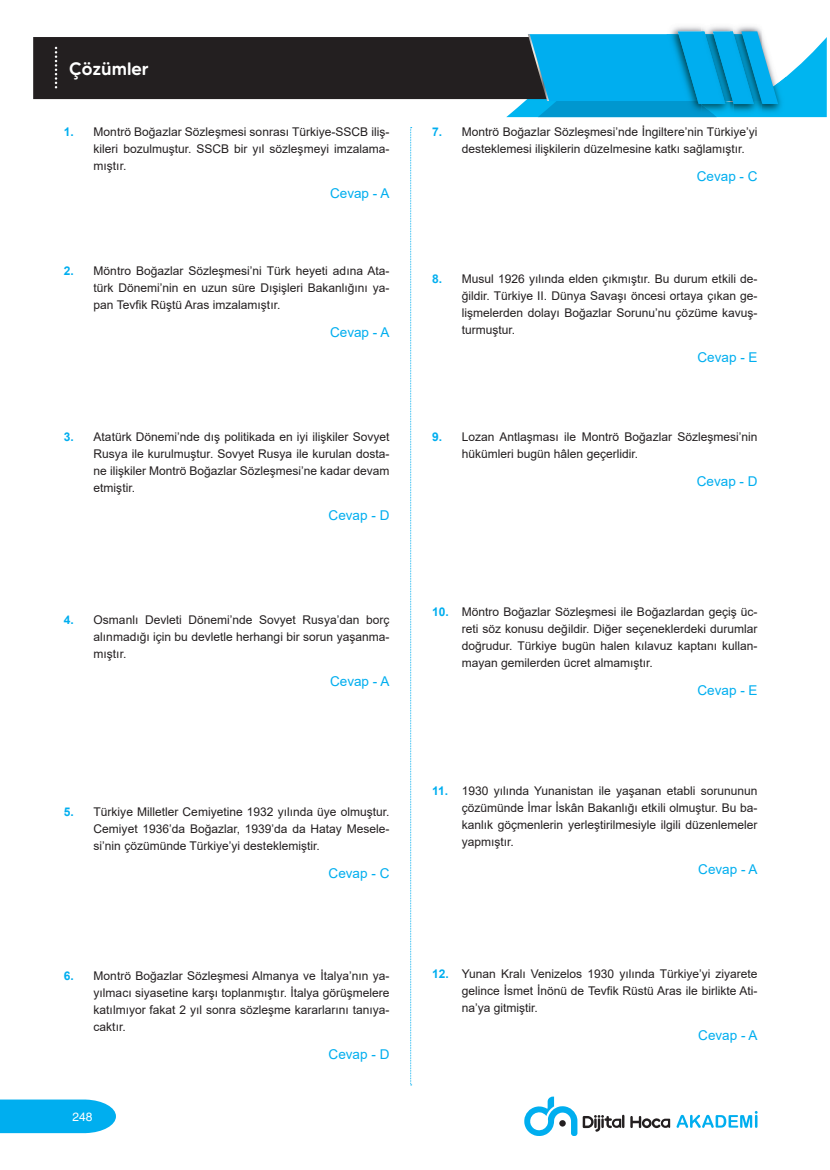
<style>
.page{position:relative;width:830px;height:1170px;background:#fff}
.page>*{position:absolute;margin:0;border:0;box-sizing:border-box;transform-origin:0 0}
.t1{font:500 18px "MADE Tommy Soft";color:#fff}
.CEVAP{font:13.5px "Arial";color:#00aeef}
.t2{font:12px/17px "Arial";color:#231f20;text-align:justify}
.t3{font:12px "yargi Helvetica";color:#fff}
.s1{font-weight:700;color:#00aeef}
</style>
<div class="page">
<svg style="left:0;top:1099px;width:116px;height:33px;background:#11b3f0"></svg>
<svg style="left:676px;top:1111px;width:81px;height:16px"></svg>
<svg style="left:630px;top:1116px;width:39px;height:12px"></svg>
<svg style="left:524px;top:1096px;width:100px;height:39px"></svg>
<svg style="left:410px;top:127px;width:1px;height:958px"></svg>
<div style="left:33px;top:37px;width:473px;height:62px;background:#231f20"></div>
<svg style="left:506px;top:26px;width:320px;height:91px;background:#2babda"></svg>
<svg style="left:55px;top:47px;width:2px;height:41px"></svg>
<h1 class="t1" style="left:69px;top:57px;width:81px">Çözümler</h1>
<p class="t2" style="left:94px;top:124px;width:297px;text-indent:-30px"><span class="s1">1.</span> Montrö Boğazlar Sözleşmesi sonrası Türkiye-SSCB iliş&shy;kileri bozulmuştur. SSCB bir yıl sözleşmeyi imzalama&shy;mıştır.</p>
<p class="CEVAP" style="left:330px;top:184px;width:61px">Cevap - A</p>
<p class="t2" style="left:94px;top:262px;width:297px;text-indent:-30px"><span class="s1">2.</span> Möntro Boğazlar Sözleşmesi’ni Türk heyeti adına Ata&shy;türk Dönemi’nin en uzun süre Dışişleri Bakanlığını ya&shy;pan Tevfik Rüştü Aras imzalamıştır.</p>
<p class="CEVAP" style="left:330px;top:322px;width:61px">Cevap - A</p>
<p class="t2" style="left:94px;top:428px;width:297px;text-indent:-30px"><span class="s1">3.</span> Atatürk Dönemi’nde dış politikada en iyi ilişkiler Sovyet Rusya ile kurulmuştur. Sovyet Rusya ile kurulan dosta&shy;ne ilişkiler Montrö Boğazlar Sözleşmesi’ne kadar devam etmiştir.</p>
<p class="CEVAP" style="left:328px;top:506px;width:62px">Cevap - D</p>
<p class="t2" style="left:94px;top:611px;width:297px;text-indent:-30px"><span class="s1">4.</span> Osmanlı Devleti Dönemi’nde Sovyet Rusya’dan borç alınmadığı için bu devletle herhangi bir sorun yaşanma&shy;mıştır.</p>
<p class="CEVAP" style="left:330px;top:672px;width:61px">Cevap - A</p>
<p class="t2" style="left:94px;top:803px;width:297px;text-indent:-30px"><span class="s1">5.</span> Türkiye Milletler Cemiyetine 1932 yılında üye olmuştur.<br>Cemiyet 1936’da Boğazlar, 1939’da da Hatay Mesele&shy;si’nin çözümünde Türkiye’yi desteklemiştir.</p>
<p class="CEVAP" style="left:328px;top:863px;width:62px">Cevap - C</p>
<p class="t2" style="left:94px;top:966px;width:297px;text-indent:-30px"><span class="s1">6.</span> Montrö Boğazlar Sözleşmesi Almanya ve İtalya’nın ya&shy;yılmacı siyasetine karşı toplanmıştır. İtalya görüşmelere katılmıyor fakat 2 yıl sonra sözleşme kararlarını tanıya&shy;caktır.</p>
<p class="CEVAP" style="left:328px;top:1044px;width:62px">Cevap - D</p>
<p class="t3" style="left:72px;top:1109px;width:22px">248</p>
<p class="t2" style="left:461px;top:124px;width:297px;text-indent:-30px"><span class="s1">7.</span> Montrö Boğazlar Sözleşmesi’nde İngiltere’nin Türkiye’yi desteklemesi ilişkilerin düzelmesine katkı sağlamıştır.</p>
<p class="CEVAP" style="left:696px;top:167px;width:62px">Cevap - C</p>
<p class="t2" style="left:461px;top:270px;width:297px;text-indent:-30px"><span class="s1">8.</span> Musul 1926 yılında elden çıkmıştır. Bu durum etkili de&shy;ğildir. Türkiye II. Dünya Savaşı öncesi ortaya çıkan ge&shy;lişmelerden dolayı Boğazlar Sorunu’nu çözüme kavuş&shy;turmuştur.</p>
<p class="CEVAP" style="left:697px;top:348px;width:62px">Cevap - E</p>
<p class="t2" style="left:461px;top:428px;width:297px;text-indent:-30px"><span class="s1">9.</span> Lozan Antlaşması ile Montrö Boğazlar Sözleşmesi’nin hükümleri bugün hâlen geçerlidir.</p>
<p class="CEVAP" style="left:696px;top:472px;width:62px">Cevap - D</p>
<p class="t2" style="left:461px;top:603px;width:297px;text-indent:-30px"><span class="s1">10.</span> Möntro Boğazlar Sözleşmesi ile Boğazlardan geçiş üc&shy;reti söz konusu değildir. Diğer seçeneklerdeki durumlar doğrudur. Türkiye bugün halen kılavuz kaptanı kullan&shy;mayan gemilerden ücret almamıştır.</p>
<p class="CEVAP" style="left:697px;top:680px;width:62px">Cevap - E</p>
<p class="t2" style="left:461px;top:782px;width:297px;text-indent:-30px"><span class="s1">11.</span> 1930 yılında Yunanistan ile yaşanan etabli sorununun çözümünde İmar İskân Bakanlığı etkili olmuştur. Bu ba&shy;kanlık göçmenlerin yerleştirilmesiyle ilgili düzenlemeler yapmıştır.</p>
<p class="CEVAP" style="left:698px;top:859px;width:61px">Cevap - A</p>
<p class="t2" style="left:461px;top:965px;width:297px;text-indent:-30px"><span class="s1">12.</span> Yunan Kralı Venizelos 1930 yılında Türkiye’yi ziyarete gelince İsmet İnönü de Tevfik Rüstü Aras ile birlikte Ati&shy;na’ya gitmiştir.</p>
<p class="CEVAP" style="left:698px;top:1025px;width:61px">Cevap - A</p>
</div>
